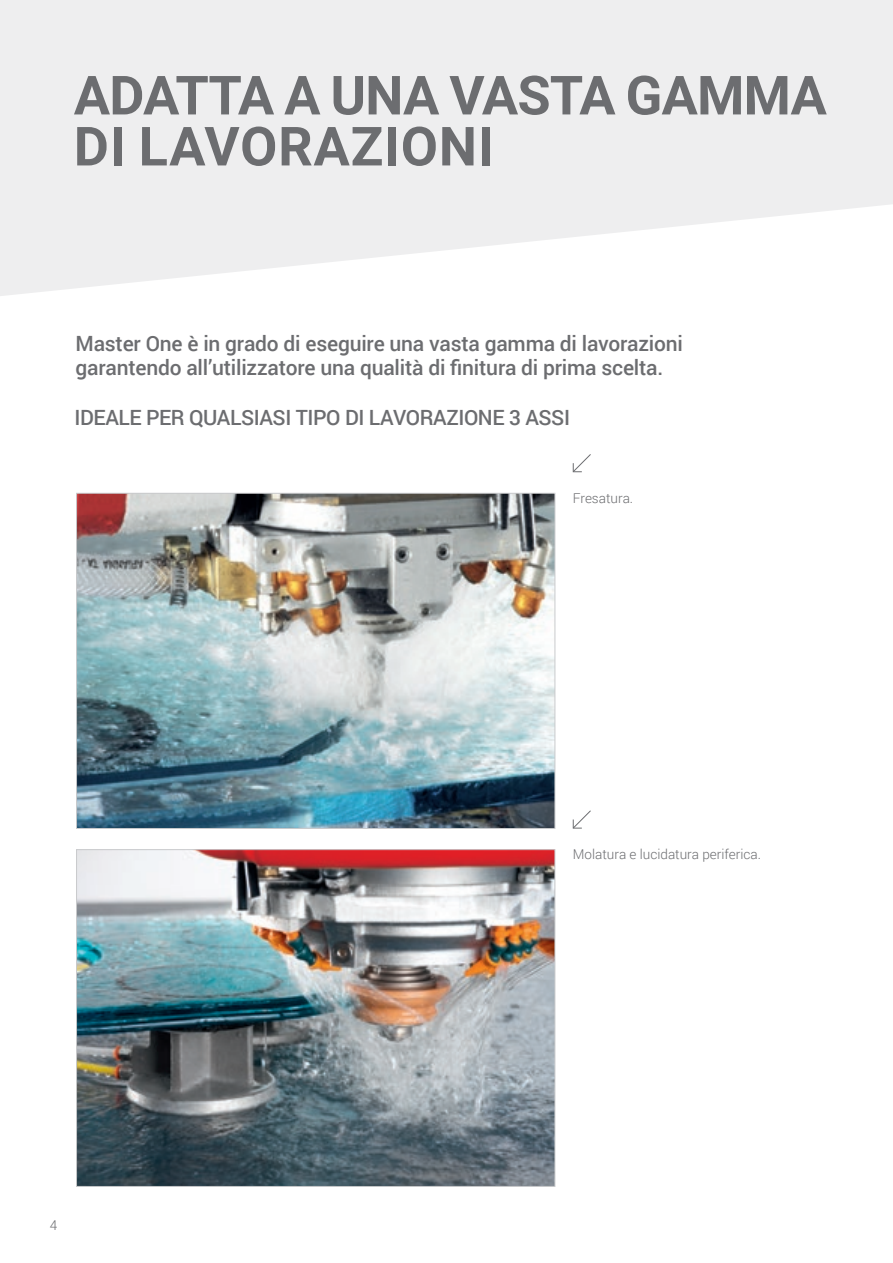
<style>
.page{position:relative;width:893px;height:1263px;background:#fff}
.page>*{position:absolute;margin:0;border:0;box-sizing:border-box;transform-origin:0 0}
._1_TITOLO_GRIGIO{font:700 54px "Roboto";letter-spacing:-.01em;color:#6c6d70}
._1_TITOLO_GRIGIO-2{font:700 54px "Roboto";letter-spacing:.015em;color:#6c6d70}
._2_SOTTOTITOLO_ROSSO{font:500 21px "Roboto";letter-spacing:-.01em;color:#6c6d70}
.t1{font:300 13.5px "Roboto";color:#6c6d70}
</style>
<div class="page">
<svg style="left:0;top:0;width:893px;height:296px;fill:#eeeeef"></svg>
<img style="left:78px;top:495px;width:475px;height:332px">
<div style="left:76px;top:493px;width:479px;height:336px;border:1px solid #c9cacc"></div>
<img style="left:78px;top:852px;width:475px;height:332px">
<div style="left:76px;top:850px;width:479px;height:336px;border:1px solid #c9cacc"></div>
<svg style="left:572px;top:454px;width:19px;height:18px"></svg>
<svg style="left:572px;top:810px;width:19px;height:19px"></svg>
<p class="_1_TITOLO_GRIGIO" style="left:74px;top:57px;width:755px">ADATTA A UNA VASTA GAMMA</p>
<p class="_1_TITOLO_GRIGIO-2" style="left:74px;top:108px;width:421px">DI LAVORAZIONI</p>
<p class="_2_SOTTOTITOLO_ROSSO" style="left:76px;top:329px;width:609px">Master One è in grado di eseguire una vasta gamma di lavorazioni</p>
<p class="_2_SOTTOTITOLO_ROSSO" style="left:76px;top:353px;width:589px">garantendo all’utilizzatore una qualità di finitura di prima scelta.</p>
<p class="_2_SOTTOTITOLO_ROSSO" style="left:75px;top:403px;width:497px">IDEALE PER QUALSIASI TIPO DI LAVORAZIONE 3 ASSI</p>
<p class="t1" style="left:573px;top:489px;width:62px">Fresatura.</p>
<p class="t1" style="left:573px;top:845px;width:189px">Molatura e lucidatura periferica.</p>
<p class="t1" style="left:50px;top:1215px;width:9px">4</p>
</div>
